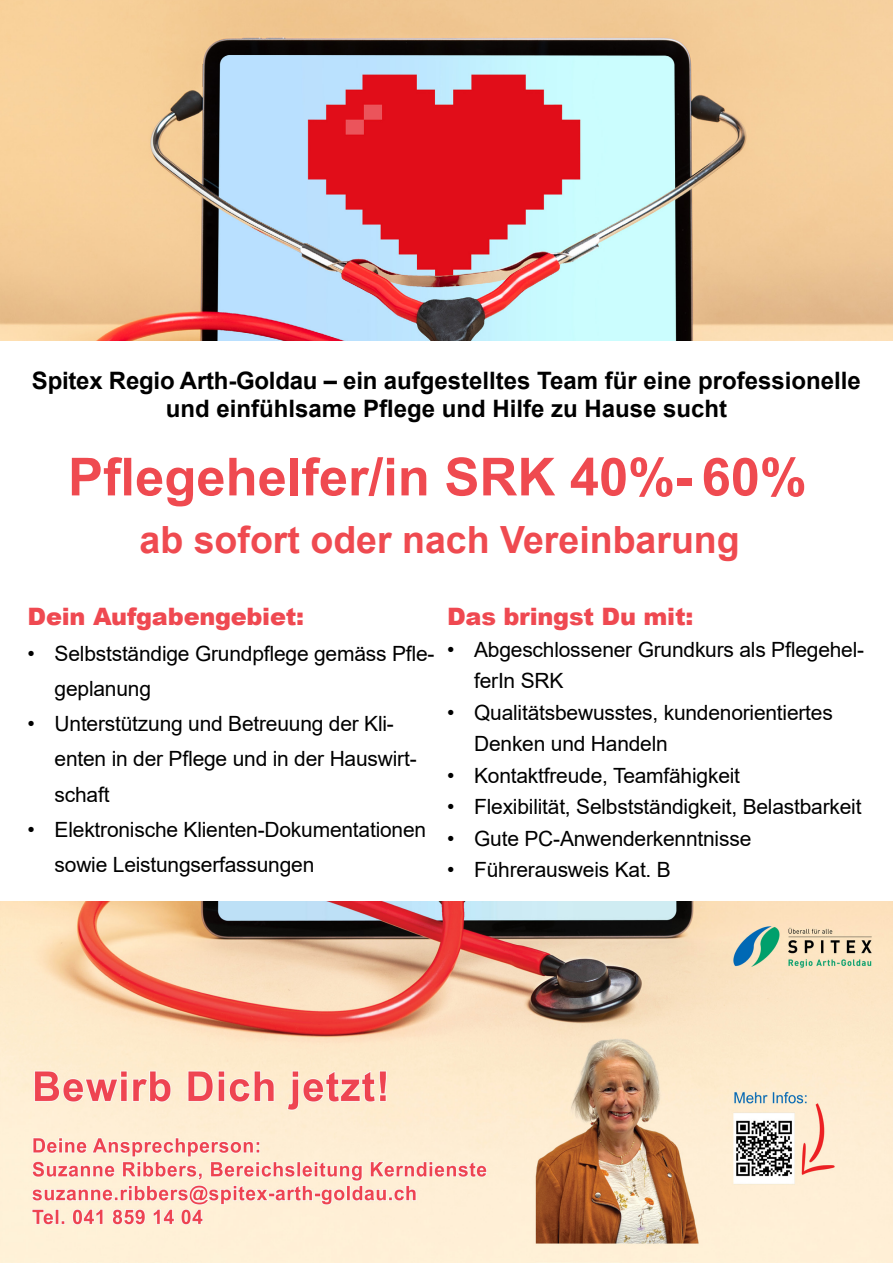
<style>
.page{position:relative;width:893px;height:1263px;background:#fff}
.page>*{position:absolute;margin:0;border:0;box-sizing:border-box;transform-origin:0 0}
.t1{font:700 52.5px "Arial";color:#ef4a50}
.t2{font:700 37.5px "Arial";color:#ef4a50}
.t3{font:700 24px/28.8px "Arial";color:#000;text-align:center}
.t4{font:900 24px "Arial";letter-spacing:-.01em;color:#ef4951}
.t5{font:21px/35.2px "Arial";letter-spacing:-.01em;color:#000}
</style>
<div class="page">
<img style="left:0;top:902px;width:893px;height:361px">
<img style="left:0;top:0;width:893px;height:340px">
<p class="t3" style="left:32px;top:366px;width:830px">Spitex Regio Arth-Goldau – ein aufgestelltes Team für eine professionelle und einfühlsame Pflege und Hilfe zu Hause sucht</p>
<h1 class="t1" style="left:68px;top:440px;width:740px">Pflegehelfer/in SRK 40%- 60%</h1>
<h2 class="t2" style="left:140px;top:513px;width:602px">ab sofort oder nach Vereinbarung</h2>
<p class="t4" style="left:28px;top:599px;width:278px">Dein Aufgabengebiet:</p>
<p class="t5" style="left:55px;top:635px;width:381px;text-indent:-27px">• Selbstständige Grundpflege gemäss Pfle&shy;geplanung</p>
<p class="t5" style="left:55px;top:706px;width:364px;text-indent:-27px">• Unterstützung und Betreuung der Kli&shy;enten in der Pflege und in der Hauswirt&shy;schaft</p>
<p class="t5" style="left:55px;top:812px;width:373px;text-indent:-27px">• Elektronische Klienten-Dokumentationen sowie Leistungserfassungen</p>
<p class="t4" style="left:447px;top:599px;width:248px">Das bringst Du mit:</p>
<p class="t5" style="left:474px;top:633px;width:392px;line-height:31.5px;text-indent:-27px">• Abgeschlossener Grundkurs als Pflegehel&shy;ferIn SRK</p>
<p class="t5" style="left:474px;top:696px;width:360px;line-height:31.5px;text-indent:-27px">• Qualitätsbewusstes, kundenorientiertes<br>Denken und Handeln</p>
<p class="t5" style="left:447px;top:758px;width:294px">• Kontaktfreude, Teamfähigkeit</p>
<p class="t5" style="left:447px;top:789px;width:416px">• Flexibilität, Selbstständigkeit, Belastbarkeit</p>
<p class="t5" style="left:447px;top:821px;width:306px">• Gute PC-Anwenderkenntnisse</p>
<p class="t5" style="left:447px;top:852px;width:225px">• Führerausweis Kat. B</p>
</div>
